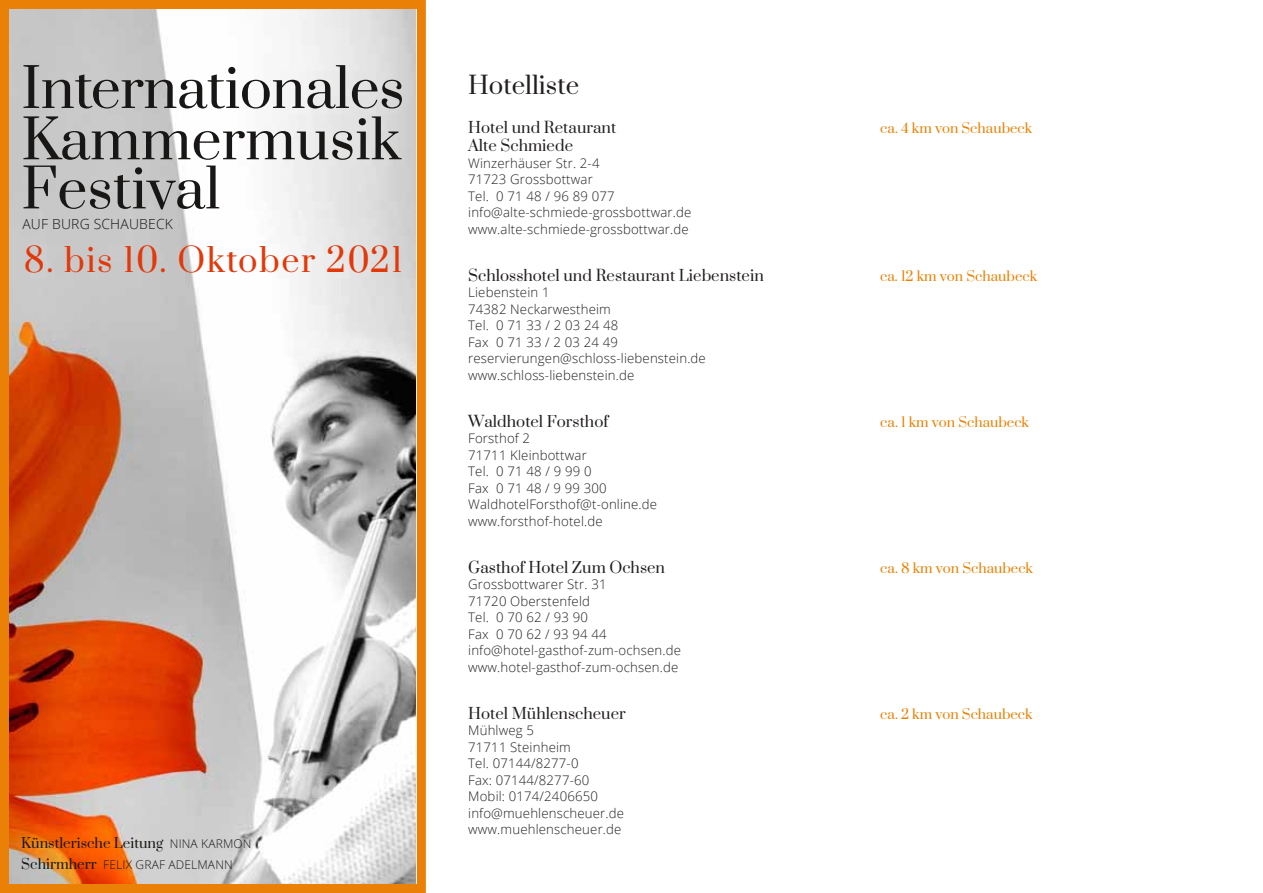
<style>
.page{position:relative;width:1263px;height:893px;background:#fff}
.page>*{position:absolute;margin:0;border:0;box-sizing:border-box;transform-origin:0 0}
.t1{font:53.55px/50.2px "Prata";letter-spacing:-.01em;color:#181716;text-align:justify}
.t2{font:32.25px "Prata";letter-spacing:.05em;color:#e2380a}
.t3{font:24px "Prata";color:#231f20}
.t4{font:15px "Prata";color:#231f20}
.t5{font:300 13.95px "Open Sans";letter-spacing:.01em;color:#181716}
.t6{font:13.5px "Prata";color:#181716}
.t7{font:300 13.2px/16.5px "Open Sans";letter-spacing:.01em;color:#231f20}
.t8{font:13.2px "Prata";color:#eb8000}
.t9{font:300 12px "Open Sans";letter-spacing:.01em;color:#181716}
.s1{font-family:"Open Sans";font-weight:300;font-size:12px}
.s2{font-family:"Prata";font-weight:400;font-size:13.5px}
</style>
<div class="page">
<svg style="left:0;top:0;width:426px;height:893px"></svg>
<h1 class="t1" style="left:21px;top:60px;width:385px">Internationales Kammermusik Festival</h1>
<p class="t5" style="left:22px;top:214px;width:152px">AUF BURG SCHAUBECK</p>
<h2 class="t2" style="left:24px;top:233px;width:380px">8. bis 10. Oktober 2021</h2>
<p class="t6" style="left:21px;top:832px;width:232px">Künstlerische Leitung <span class="s1">NINA KARMON</span></p>
<p class="t9" style="left:21px;top:856px;width:213px"><span class="s2">Schirmherr</span> FELIX GRAF ADELMANN</p>
<h3 class="t3" style="left:468px;top:65px;width:112px">Hotelliste</h3>
<p class="t4" style="left:468px;top:115px;width:150px">Hotel und Retaurant</p>
<p class="t8" style="left:880px;top:117px;width:153px">ca. 4 km von Schaubeck</p>
<p class="t4" style="left:468px;top:133px;width:106px">Alte Schmiede</p>
<p class="t7" style="left:468px;top:154px;width:225px">Winzerhäuser Str. 2-4<br>71723 Grossbottwar<br>Tel. 0 71 48 / 96 89 077 info@alte-schmiede-grossbottwar.de www.alte-schmiede-grossbottwar.de</p>
<p class="t4" style="left:468px;top:262px;width:297px">Schlosshotel und Restaurant Liebenstein</p>
<p class="t8" style="left:880px;top:265px;width:158px">ca. 12 km von Schaubeck</p>
<p class="t7" style="left:468px;top:284px;width:239px">Liebenstein 1<br>74382 Neckarwestheim<br>Tel. 0 71 33 / 2 03 24 48<br>Fax 0 71 33 / 2 03 24 49 reservierungen@schloss-liebenstein.de www.schloss-liebenstein.de</p>
<p class="t4" style="left:468px;top:408px;width:142px">Waldhotel Forsthof</p>
<p class="t8" style="left:880px;top:411px;width:150px">ca. 1 km von Schaubeck</p>
<p class="t7" style="left:468px;top:430px;width:190px">Forsthof 2<br>71711 Kleinbottwar<br>Tel. 0 71 48 / 9 99 0<br>Fax 0 71 48 / 9 99 300<br>WaldhotelForsthof@t-online.de www.forsthof-hotel.de</p>
<p class="t4" style="left:468px;top:554px;width:198px">Gasthof Hotel Zum Ochsen</p>
<p class="t8" style="left:880px;top:557px;width:154px">ca. 8 km von Schaubeck</p>
<p class="t7" style="left:468px;top:576px;width:214px">Grossbottwarer Str. 31<br>71720 Oberstenfeld<br>Tel. 0 70 62 / 93 90<br>Fax 0 70 62 / 93 94 44 info@hotel-gasthof-zum-ochsen.de www.hotel-gasthof-zum-ochsen.de</p>
<p class="t4" style="left:468px;top:700px;width:159px">Hotel Mühlenscheuer</p>
<p class="t8" style="left:880px;top:703px;width:154px">ca. 2 km von Schaubeck</p>
<p class="t7" style="left:468px;top:722px;width:157px">Mühlweg 5<br>71711 Steinheim<br>Tel. 07144/8277-0<br>Fax: 07144/8277-60<br>Mobil: 0174/2406650 info@muehlenscheuer.de www.muehlenscheuer.de</p>
</div>
